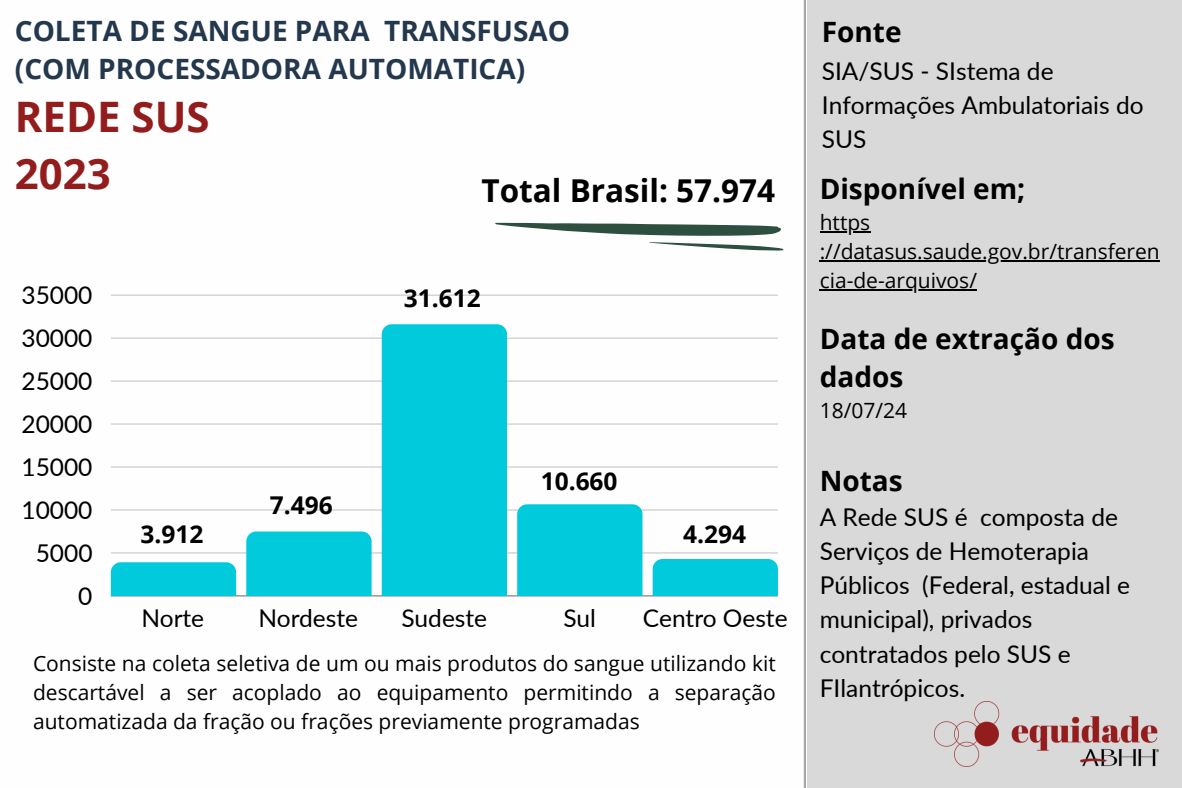
<style>
.page{position:relative;width:1182px;height:788px;background:#fff}
.page>*{position:absolute;margin:0;border:0;box-sizing:border-box;transform-origin:0 0}
.t1{font:700 42px/57.8px "Open Sans";color:#931c1c}
.t2{font:700 31.5px "Open Sans";color:#000}
.t3{font:700 28px/38.1px "Open Sans";color:#24384d}
.t4{font:700 28px/38.1px "Open Sans";color:#000}
.t5{font:24.5px/34.1px "Lato";color:#000}
.t6{font:700 24.5px "Open Sans";color:#000}
.t7{font:21px/28.9px "Open Sans";color:#000;text-align:justify}
</style>
<div class="page">
<div style="left:0;top:0;width:1181px;height:787px;background:#d9d9d9"></div>
<div style="left:0;top:0;width:805px;height:787px;background:#fefefe"></div>
<img style="left:934px;top:701px;width:224px;height:65px">
<svg style="left:495px;top:223px;width:285px;height:13px;background:#72897f"></svg>
<svg style="left:649px;top:242px;width:135px;height:8px"></svg>
<hr style="left:819px;top:231px;width:51px;height:2px;background:#000">
<hr style="left:819px;top:260px;width:340px;height:2px;background:#000">
<hr style="left:819px;top:289px;width:158px;height:1px;background:#000">
<hr style="left:111px;top:595px;width:666px;height:1px;background:#000;opacity:.6">
<hr style="left:111px;top:552px;width:666px;height:1px;background:#dbdbdb">
<hr style="left:111px;top:509px;width:666px;height:1px;background:#ddd">
<hr style="left:111px;top:466px;width:666px;height:1px;background:#dfdfdf">
<hr style="left:111px;top:423px;width:666px;height:1px;background:#e1e1e1">
<hr style="left:111px;top:381px;width:666px;height:1px;background:#d9d9d9">
<hr style="left:111px;top:338px;width:666px;height:1px;background:#d7d7d7">
<hr style="left:111px;top:295px;width:666px;height:1px;background:#d5d5d5">
<div style="left:111px;top:562px;width:125px;height:34px;background:#00cadc"></div>
<div style="left:246px;top:531px;width:125px;height:65px;background:#00cadc"></div>
<div style="left:382px;top:324px;width:125px;height:272px;background:#00cadc"></div>
<div style="left:517px;top:504px;width:125px;height:92px;background:#00cadc"></div>
<div style="left:652px;top:559px;width:125px;height:37px;background:#00cadc"></div>
<h1 class="t3" style="left:15px;top:11px;width:556px">COLETA DE SANGUE PARA TRANSFUSAO (COM PROCESSADORA AUTOMATICA)</h1>
<h1 class="t1" style="left:15px;top:86px;width:196px">REDE SUS<br>2023</h1>
<p class="t2" style="left:481px;top:168px;width:295px">Total Brasil: 57.974</p>
<p class="t5" style="left:21px;top:277px;width:73px">35000</p>
<p class="t5" style="left:21px;top:320px;width:73px">30000</p>
<p class="t5" style="left:21px;top:363px;width:73px">25000</p>
<p class="t5" style="left:21px;top:406px;width:73px">20000</p>
<p class="t5" style="left:21px;top:449px;width:73px">15000</p>
<p class="t5" style="left:21px;top:492px;width:73px">10000</p>
<p class="t5" style="left:36px;top:535px;width:58px">5000</p>
<p class="t5" style="left:78px;top:578px;width:16px">0</p>
<h6 class="t6" style="left:141px;top:517px;width:64px">3.912</h6>
<p class="t6" style="left:270px;top:488px;width:64px">7.496</p>
<p class="t6" style="left:403px;top:281px;width:78px">31.612</p>
<p class="t6" style="left:540px;top:464px;width:78px">10.660</p>
<h4 class="t6" style="left:683px;top:517px;width:64px">4.294</h4>
<p class="t5" style="left:141px;top:600px;width:64px">Norte</p>
<p class="t5" style="left:258px;top:600px;width:101px">Nordeste</p>
<p class="t5" style="left:401px;top:600px;width:87px">Sudeste</p>
<p class="t5" style="left:563px;top:600px;width:34px">Sul</p>
<p class="t5" style="left:643px;top:600px;width:146px">Centro Oeste</p>
<h6 class="t7" style="left:33px;top:648px;width:744px">Consiste na coleta seletiva de um ou mais produtos do sangue utilizando kit descartável a ser acoplado ao equipamento permitindo a separação automatizada da fração ou frações previamente programadas</h6>
<p class="t4" style="left:821px;top:12px;width:81px">Fonte</p>
<p class="t5" style="left:821px;top:53px;width:323px">SIA/SUS - SIstema de<br>Informações Ambulatoriais do<br>SUS</p>
<h5 class="t4" style="left:819px;top:169px;width:207px">Disponível em;</h5>
<h5 class="t7" style="left:819px;top:207px;width:52px">https</h5>
<h5 class="t7" style="left:819px;top:236px;width:341px">://datasus.saude.gov.br/transferen</h5>
<h5 class="t7" style="left:819px;top:265px;width:159px">cia-de-arquivos/</h5>
<p class="t4" style="left:819px;top:319px;width:296px">Data de extração dos dados</p>
<p class="t7" style="left:819px;top:395px;width:89px">18/07/24</p>
<h5 class="t4" style="left:819px;top:460px;width:85px">Notas</h5>
<h5 class="t5" style="left:819px;top:499px;width:312px">A Rede SUS é composta de<br>Serviços de Hemoterapia<br>Públicos (Federal, estadual e municipal), privados contratados pelo SUS e<br>FIlantrópicos.</h5>
</div>
